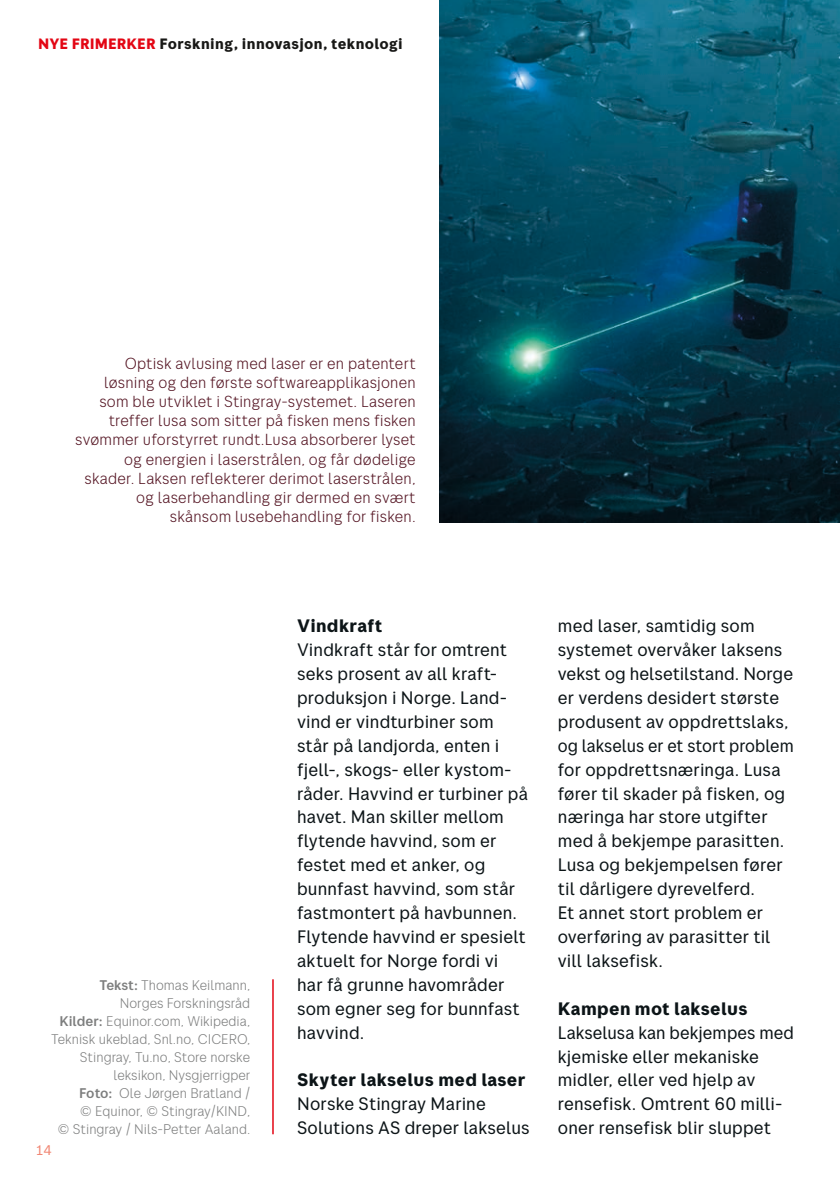
<style>
.page{position:relative;width:840px;height:1191px;background:#fff}
.page>*{position:absolute;margin:0;border:0;box-sizing:border-box;transform-origin:0 0}
.Brødtekst_editorial{font:18px/24px "Posten Sans";letter-spacing:.01em;color:#0c1417}
.Mellomoverskrift{font:700 18px "Posten Sans";letter-spacing:.02em;color:#0c1417}
.Bildetekst_høyre{font:300 16px/19.2px "Posten Sans";letter-spacing:.01em;color:#541422;text-align:right}
.kapitteltittel{font:700 15px "Posten Sans";letter-spacing:.015em;color:#181816}
.t1{font:300 14px/18px "Posten Sans";color:#7d7e7e;text-align:right}
.t2{font:14px "Posten Sans";color:#f18774}
.s1{color:#e30614}
.s2{font-weight:500}
</style>
<div class="page">
<img style="left:439px;top:0;width:400px;height:522px">
<hr style="left:272px;top:979px;width:1px;height:155px;background:#e30614">
<p class="kapitteltittel" style="left:38px;top:34px;width:366px"><span class="s1">NYE FRIMERKER</span> Forskning, innovasjon, teknologi</p>
<p class="Bildetekst_høyre" style="left:75px;top:353px;width:342px">Optisk avlusing med laser er en patentert løsning og den første softwareapplikasjonen som ble utviklet i Stingray-systemet. Laseren treffer lusa som sitter på fisken mens fisken svømmer uforstyrret rundt.Lusa absorberer lyset og energien i laserstrålen, og får dødelige skader. Laksen reflekterer derimot laserstrålen, og laserbehandling gir dermed en svært skånsom lusebehandling for fisken.</p>
<p class="t1" style="left:99px;top:976px;width:152px"><span class="s2">Tekst:</span> Thomas Keilmann,<br>Norges Forskningsråd</p>
<p class="t1" style="left:51px;top:1012px;width:200px"><span class="s2">Kilder:</span> Equinor.com, Wikipedia,<br>Teknisk ukeblad, Snl.no, CICERO,<br>Stingray, Tu.no, Store norske leksikon, Nysgjerrigper</p>
<p class="t1" style="left:58px;top:1084px;width:194px"><span class="s2">Foto:</span> Ole Jørgen Bratland /<br>© Equinor, © Stingray/KIND,<br>© Stingray / Nils-Petter Aaland.</p>
<p class="t2" style="left:36px;top:1142px;width:18px">14</p>
<p class="Mellomoverskrift" style="left:297px;top:615px;width:87px">Vindkraft</p>
<p class="Brødtekst_editorial" style="left:297px;top:637px;width:232px">Vindkraft står for omtrent seks prosent av all kraft&shy;produksjon i Norge. Land&shy;vind er vindturbiner som står på landjorda, enten i fjell-, skogs- eller kystom&shy;råder. Havvind er turbiner på havet. Man skiller mellom flytende havvind, som er festet med et anker, og bunnfast havvind, som står fastmontert på havbunnen.<br>Flytende havvind er spesielt aktuelt for Norge fordi vi har få grunne havområder som egner seg for bunnfast havvind.</p>
<p class="Mellomoverskrift" style="left:297px;top:1069px;width:230px">Skyter lakselus med laser</p>
<p class="Brødtekst_editorial" style="left:297px;top:1091px;width:234px">Norske Stingray Marine<br>Solutions AS dreper lakselus</p>
<p class="Brødtekst_editorial" style="left:557px;top:613px;width:237px">med laser, samtidig som systemet overvåker laksens vekst og helsetilstand. Norge er verdens desidert største produsent av oppdrettslaks, og lakselus er et stort problem for oppdrettsnæringa. Lusa fører til skader på fisken, og næringa har store utgifter med å bekjempe parasitten.<br>Lusa og bekjempelsen fører til dårligere dyrevelferd.<br>Et annet stort problem er overføring av parasitter til vill laksefisk.</p>
<p class="Mellomoverskrift" style="left:557px;top:997px;width:191px">Kampen mot lakselus</p>
<p class="Brødtekst_editorial" style="left:557px;top:1020px;width:237px">Lakselusa kan bekjempes med kjemiske eller mekaniske midler, eller ved hjelp av rensefisk. Omtrent 60 milli&shy;oner rensefisk blir sluppet</p>
</div>
